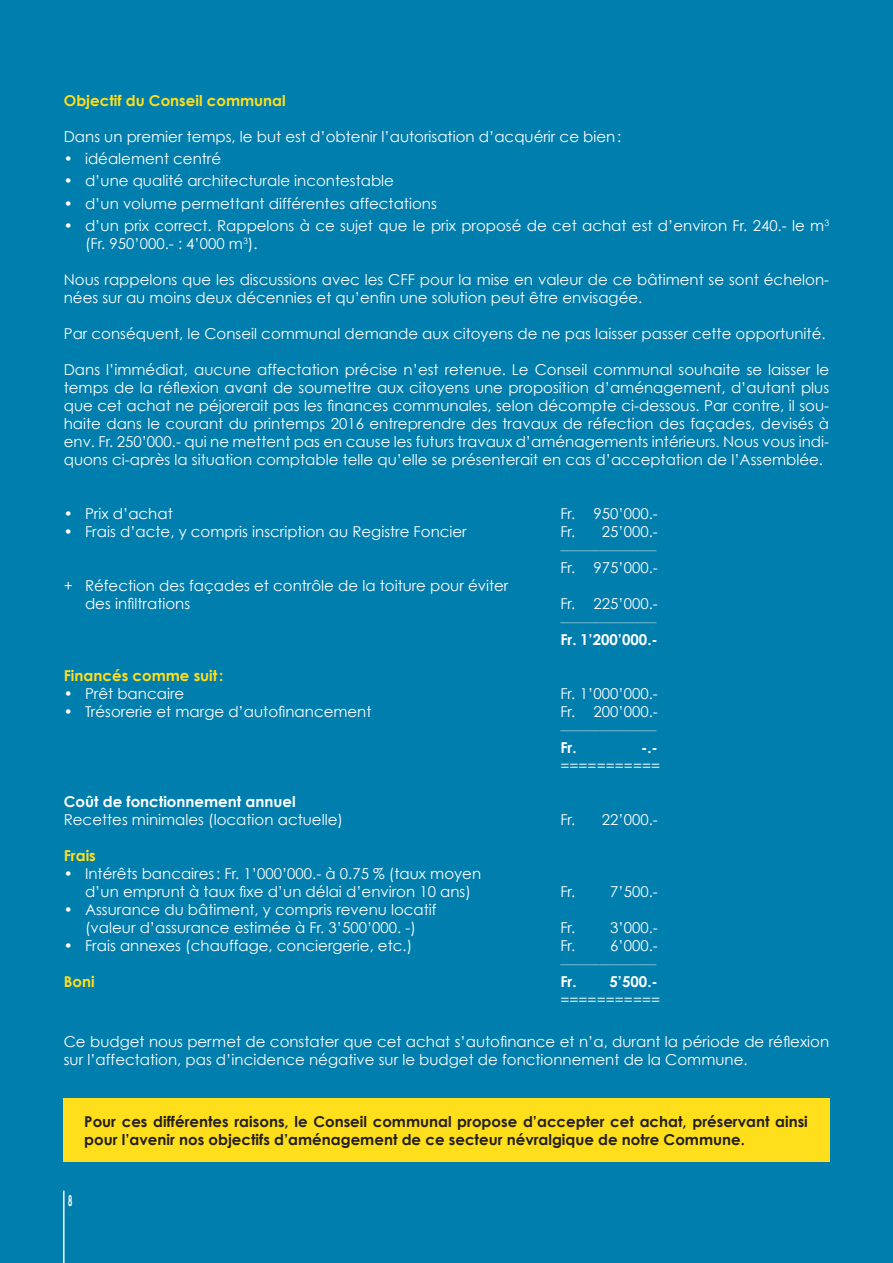
<style>
.page{position:relative;width:893px;height:1263px;background:#007eae}
.page>*{position:absolute;margin:0;border:0;box-sizing:border-box;transform-origin:0 0}
.t1{font:15px/18px "Century Gothic";color:#fff}
.t2{font:700 15px/18px "Century Gothic";color:#231f20}
.t3{font:700 15px "Century Gothic";color:#fff}
.t4{font:700 15px "Century Gothic";color:#ffdf1b}
.t5{font:700 15px "Century Gothic";color:#fff;scale:.5 1}
.t6{font:8.7px "Century Gothic";color:#fff}
</style>
<div class="page">
<hr style="left:63px;top:1191px;width:2px;height:72px;background:#fff">
<div style="left:63px;top:1098px;width:766px;height:64px;background:#ffdf1b"></div>
<p class="t4" style="left:64px;top:91px;width:223px">Objectif du Conseil communal</p>
<p class="t1" style="left:64px;top:127px;width:559px">Dans un premier temps, le but est d’obtenir l’autorisation d’acquérir ce bien:</p>
<p class="t1" style="left:64px;top:149px;width:159px">• idéalement centré</p>
<p class="t1" style="left:64px;top:172px;width:332px">• d’une qualité architecturale incontestable</p>
<p class="t1" style="left:64px;top:194px;width:375px">• d’un volume permettant différentes affectations</p>
<p class="t1" style="left:85px;top:216px;width:746px;text-indent:-21px">• d’un prix correct. Rappelons à ce sujet que le prix proposé de cet achat est d’environ Fr. 240.- le m<sup>3 </sup>(Fr. 950’000.- : 4’000 m<sup>3</sup>).</p>
<p class="t1" style="left:64px;top:270px;width:767px">Nous rappelons que les discussions avec les CFF pour la mise en valeur de ce bâtiment se sont échelon&shy;nées sur au moins deux décennies et qu’enfin une solution peut être envisagée.</p>
<p class="t1" style="left:64px;top:324px;width:763px">Par conséquent, le Conseil communal demande aux citoyens de ne pas laisser passer cette opportunité.</p>
<p class="t1" style="left:64px;top:360px;width:767px;text-align:justify">Dans l’immédiat, aucune affectation précise n’est retenue. Le Conseil communal souhaite se laisser le temps de la réflexion avant de soumettre aux citoyens une proposition d’aménagement, d’autant plus que cet achat ne péjorerait pas les finances communales, selon décompte ci-dessous. Par contre, il sou&shy;haite dans le courant du printemps 2016 entreprendre des travaux de réfection des façades, devisés à env. Fr. 250’000.- qui ne mettent pas en cause les futurs travaux d’aménagements intérieurs. Nous vous indi&shy;quons ci-après la situation comptable telle qu’elle se présenterait en cas d’acceptation de l’Assemblée.</p>
<p class="t1" style="left:64px;top:504px;width:110px">• Prix d’achat</p>
<p class="t1" style="left:560px;top:504px;width:99px">Fr. 950’000.-</p>
<p class="t1" style="left:64px;top:522px;width:404px">• Frais d’acte, y compris inscription au Registre Foncier</p>
<p class="t1" style="left:560px;top:522px;width:99px">Fr. 25’000.-</p>
<p class="t6" style="left:560px;top:541px;width:98px">______________________</p>
<p class="t1" style="left:560px;top:558px;width:99px">Fr. 975’000.-</p>
<p class="t1" style="left:85px;top:576px;width:425px;text-indent:-21px">+ Réfection des façades et contrôle de la toiture pour éviter des infiltrations</p>
<p class="t1" style="left:560px;top:594px;width:99px">Fr. 225’000.-</p>
<p class="t6" style="left:560px;top:613px;width:98px">______________________</p>
<p class="t3" style="left:560px;top:630px;width:99px">Fr. 1’200’000.-</p>
<p class="t4" style="left:64px;top:666px;width:161px">Financés comme suit:</p>
<p class="t1" style="left:64px;top:684px;width:122px">• Prêt bancaire</p>
<p class="t1" style="left:560px;top:684px;width:99px">Fr. 1’000’000.-</p>
<p class="t1" style="left:64px;top:702px;width:309px">• Trésorerie et marge d’autofinancement</p>
<p class="t1" style="left:560px;top:702px;width:99px">Fr. 200’000.-</p>
<p class="t6" style="left:560px;top:721px;width:98px">______________________</p>
<p class="t3" style="left:560px;top:738px;width:18px">Fr.</p>
<p class="t3" style="left:641px;top:738px;width:18px">-.-</p>
<p class="t1" style="left:560px;top:756px;width:101px">===========</p>
<p class="t3" style="left:64px;top:792px;width:233px">Coût de fonctionnement annuel</p>
<p class="t1" style="left:64px;top:810px;width:281px">Recettes minimales (location actuelle)</p>
<p class="t1" style="left:560px;top:810px;width:99px">Fr. 22’000.-</p>
<p class="t4" style="left:64px;top:846px;width:34px">Frais</p>
<p class="t1" style="left:85px;top:864px;width:398px;text-indent:-21px">• Intérêts bancaires: Fr. 1’000’000.- à 0.75 % (taux moyen d’un emprunt à taux fixe d’un délai d’environ 10 ans)</p>
<p class="t1" style="left:560px;top:882px;width:99px">Fr. 7’500.-</p>
<p class="t1" style="left:64px;top:900px;width:374px;text-align:center">• Assurance du bâtiment, y compris revenu locatif (valeur d’assurance estimée à Fr. 3’500’000. -)</p>
<p class="t1" style="left:560px;top:918px;width:99px">Fr. 3’000.-</p>
<p class="t1" style="left:64px;top:936px;width:350px">• Frais annexes (chauffage, conciergerie, etc.)</p>
<p class="t1" style="left:560px;top:936px;width:99px">Fr. 6’000.-</p>
<p class="t6" style="left:560px;top:955px;width:98px">______________________</p>
<p class="t4" style="left:64px;top:972px;width:32px">Boni</p>
<p class="t3" style="left:560px;top:972px;width:99px">Fr. 5’500.-</p>
<p class="t1" style="left:560px;top:990px;width:101px">===========</p>
<p class="t1" style="left:64px;top:1032px;width:767px">Ce budget nous permet de constater que cet achat s’autofinance et n’a, durant la période de réflexion sur l’affectation, pas d’incidence négative sur le budget de fonctionnement de la Commune.</p>
<p class="t2" style="left:84px;top:1112px;width:725px">Pour ces différentes raisons, le Conseil communal propose d’accepter cet achat, préservant ainsi pour l’avenir nos objectifs d’aménagement de ce secteur névralgique de notre Commune.</p>
<p class="t5" style="left:68px;top:1191px;width:10px">8</p>
</div>
